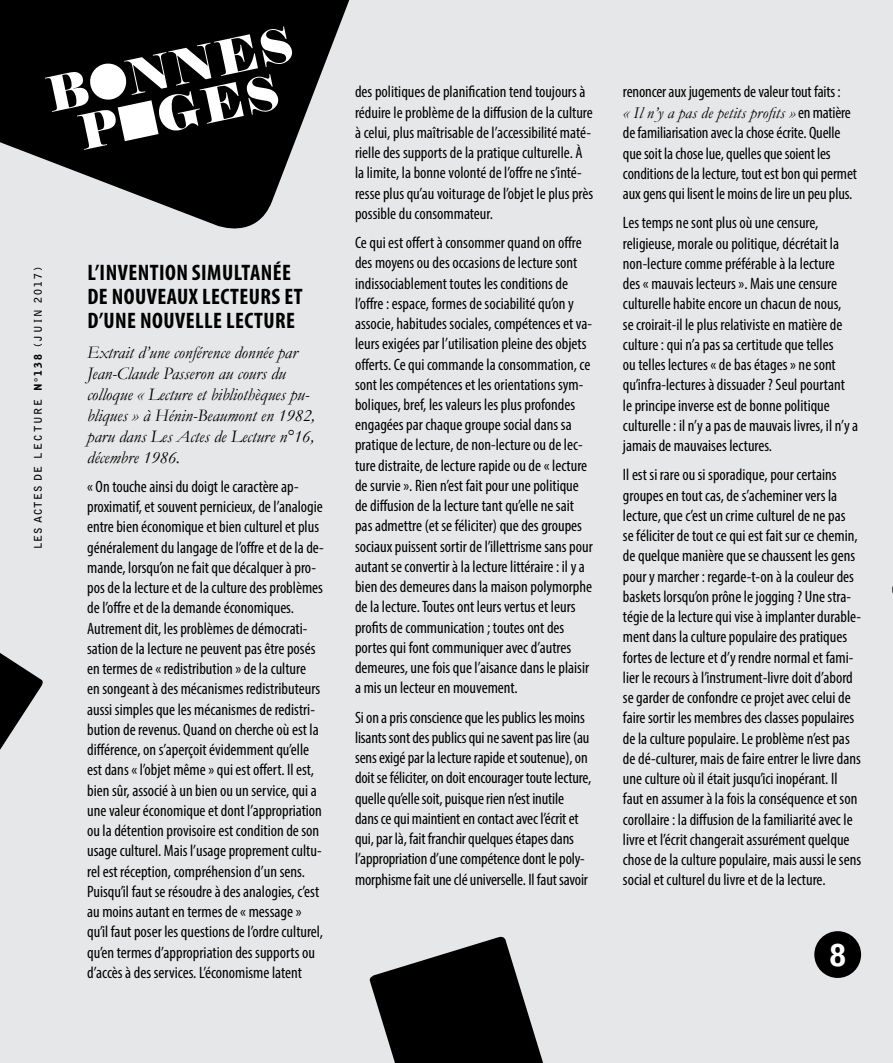
<style>
.page{position:relative;width:893px;height:1063px;background:#e6e7e8}
.page>*{position:absolute;margin:0;border:0;box-sizing:border-box;transform-origin:0 0}
.t1{font:47.85px/43.8px "Elephant";color:#fff;text-align:center}
.t2{font:900 30px "Bell Gothic Std";color:#fff}
.t3{font:700 condensed 22.5px/24px "Myriad Pro";letter-spacing:.02em;color:#000}
.t4{font:italic 17.7px/21px "Garamond";color:#000}
.t5{font:condensed 16.5px/20.2px "Myriad Pro";color:#000}
.t6{font:italic 16.5px "Garamond";letter-spacing:.005em;color:#000}
.t7{font:700 10.5px "Bell Gothic Std";letter-spacing:.2em;color:#000}
.s1{font-weight:900}
.s2{font-family:"Myriad Pro";font-style:normal;font-stretch:condensed}
</style>
<div class="page">
<svg style="left:0;top:0;width:350px;height:229px;fill:#000"></svg>
<svg style="left:88px;top:62px;width:71px;height:79px;background:#646464"></svg>
<svg style="left:369px;top:936px;width:174px;height:127px"></svg>
<svg style="left:0;top:653px;width:43px;height:97px"></svg>
<div style="left:814px;top:931px;width:47px;height:47px;background:#000;border-radius:50%"></div>
<h1 class="t1" style="left:43px;top:75px;width:252px;rotate:-12deg">B nnes p ges</h1>
<p class="t7" style="left:32px;top:549px;width:284px;rotate:-90deg">LES ACTES DE LECTURE <span class="s1">n°138</span> (JUIN 2017)</p>
<h3 class="t3" style="left:87px;top:260px;width:217px">L’INVENTION SIMULTANÉE<br>DE NOUVEAUX LECTEURS ET<br>D’UNE NOUVELLE LECTURE</h3>
<p class="t4" style="left:87px;top:341px;width:229px">Extrait d’une conférence donnée par<br>Jean-Claude Passeron au cours du colloque « Lecture et bibliothèques pu&shy;bliques » à Hénin-Beaumont en 1982, paru dans Les Actes de Lecture n°16, décembre 1986.</p>
<p class="t5" style="left:87px;top:476px;width:238px">« On touche ainsi du doigt le caractère ap&shy;proximatif, et souvent pernicieux, de l’analogie entre bien économique et bien culturel et plus généralement du langage de l’offre et de la de&shy;mande, lorsqu’on ne fait que décalquer à pro&shy;pos de la lecture et de la culture des problèmes de l’offre et de la demande économiques.<br>Autrement dit, les problèmes de démocrati&shy;sation de la lecture ne peuvent pas être posés en termes de « redistribution » de la culture<br>en songeant à des mécanismes redistributeurs aussi simples que les mécanismes de redistri&shy;bution de revenus. Quand on cherche où est la différence, on s’aperçoit évidemment qu’elle est dans « l’objet même » qui est offert. Il est, bien sûr, associé à un bien ou un service, qui a une valeur économique et dont l’appropriation ou la détention provisoire est condition de son usage culturel. Mais l’usage proprement cultu&shy;rel est réception, compréhension d’un sens.<br>Puisqu’il faut se résoudre à des analogies, c’est au moins autant en termes de « message » qu’il faut poser les questions de l’ordre culturel, qu’en termes d’appropriation des supports ou d’accès à des services. L’économisme latent</p>
<p class="t5" style="left:355px;top:82px;width:240px">des politiques de planification tend toujours à réduire le problème de la diffusion de la culture à celui, plus maîtrisable de l’accessibilité maté&shy;rielle des supports de la pratique culturelle. À la limite, la bonne volonté de l’offre ne s’inté&shy;resse plus qu’au voiturage de l’objet le plus près possible du consommateur.</p>
<p class="t5" style="left:355px;top:232px;width:239px">Ce qui est offert à consommer quand on offre des moyens ou des occasions de lecture sont indissociablement toutes les conditions de l’offre : espace, formes de sociabilité qu’on y associe, habitudes sociales, compétences et va&shy;leurs exigées par l’utilisation pleine des objets offerts. Ce qui commande la consommation, ce sont les compétences et les orientations sym&shy;boliques, bref, les valeurs les plus profondes engagées par chaque groupe social dans sa pratique de lecture, de non-lecture ou de lec&shy;ture distraite, de lecture rapide ou de « lecture de survie ». Rien n’est fait pour une politique de diffusion de la lecture tant qu’elle ne sait pas admettre (et se féliciter) que des groupes sociaux puissent sortir de l’illettrisme sans pour autant se convertir à la lecture littéraire : il y a bien des demeures dans la maison polymorphe de la lecture. Toutes ont leurs vertus et leurs profits de communication ; toutes ont des portes qui font communiquer avec d’autres demeures, une fois que l’aisance dans le plaisir a mis un lecteur en mouvement.</p>
<p class="t5" style="left:355px;top:707px;width:238px">Si on a pris conscience que les publics les moins lisants sont des publics qui ne savent pas lire (au sens exigé par la lecture rapide et soutenue), on doit se féliciter, on doit encourager toute lecture, quelle qu’elle soit, puisque rien n’est inutile dans ce qui maintient en contact avec l’écrit et qui, par là, fait franchir quelques étapes dans l’appropriation d’une compétence dont le poly&shy;morphisme fait une clé universelle. Il faut savoir</p>
<p class="t5" style="left:623px;top:81px;width:219px">renoncer aux jugements de valeur tout faits :</p>
<p class="t6" style="left:623px;top:102px;width:229px">« Il n’y a pas de petits profits » <span class="s2">en matière</span></p>
<p class="t5" style="left:623px;top:123px;width:236px">de familiarisation avec la chose écrite. Quelle que soit la chose lue, quelles que soient les conditions de la lecture, tout est bon qui permet aux gens qui lisent le moins de lire un peu plus.</p>
<p class="t5" style="left:623px;top:213px;width:237px">Les temps ne sont plus où une censure, religieuse, morale ou politique, décrétait la non-lecture comme préférable à la lecture<br>des « mauvais lecteurs ». Mais une censure culturelle habite encore un chacun de nous,<br>se croirait-il le plus relativiste en matière de culture : qui n’a pas sa certitude que telles<br>ou telles lectures « de bas étages » ne sont qu’infra-lectures à dissuader ? Seul pourtant<br>le principe inverse est de bonne politique culturelle : il n’y a pas de mauvais livres, il n’y a jamais de mauvaises lectures.</p>
<p class="t5" style="left:623px;top:465px;width:240px">Il est si rare ou si sporadique, pour certains groupes en tout cas, de s’acheminer vers la lecture, que c’est un crime culturel de ne pas<br>se féliciter de tout ce qui est fait sur ce chemin, de quelque manière que se chaussent les gens pour y marcher : regarde-t-on à la couleur des baskets lorsqu’on prône le jogging ? Une stra&shy;tégie de la lecture qui vise à implanter durable&shy;ment dans la culture populaire des pratiques fortes de lecture et d’y rendre normal et fami&shy;lier le recours à l’instrument-livre doit d’abord se garder de confondre ce projet avec celui de faire sortir les membres des classes populaires de la culture populaire. Le problème n’est pas de dé-culturer, mais de faire entrer le livre dans une culture où il était jusqu’ici inopérant. Il faut en assumer à la fois la conséquence et son corollaire : la diffusion de la familiarité avec le livre et l’écrit changerait assurément quelque chose de la culture populaire, mais aussi le sens social et culturel du livre et de la lecture.</p>
<h2 class="t2" style="left:829px;top:938px;width:18px">8</h2>
</div>
